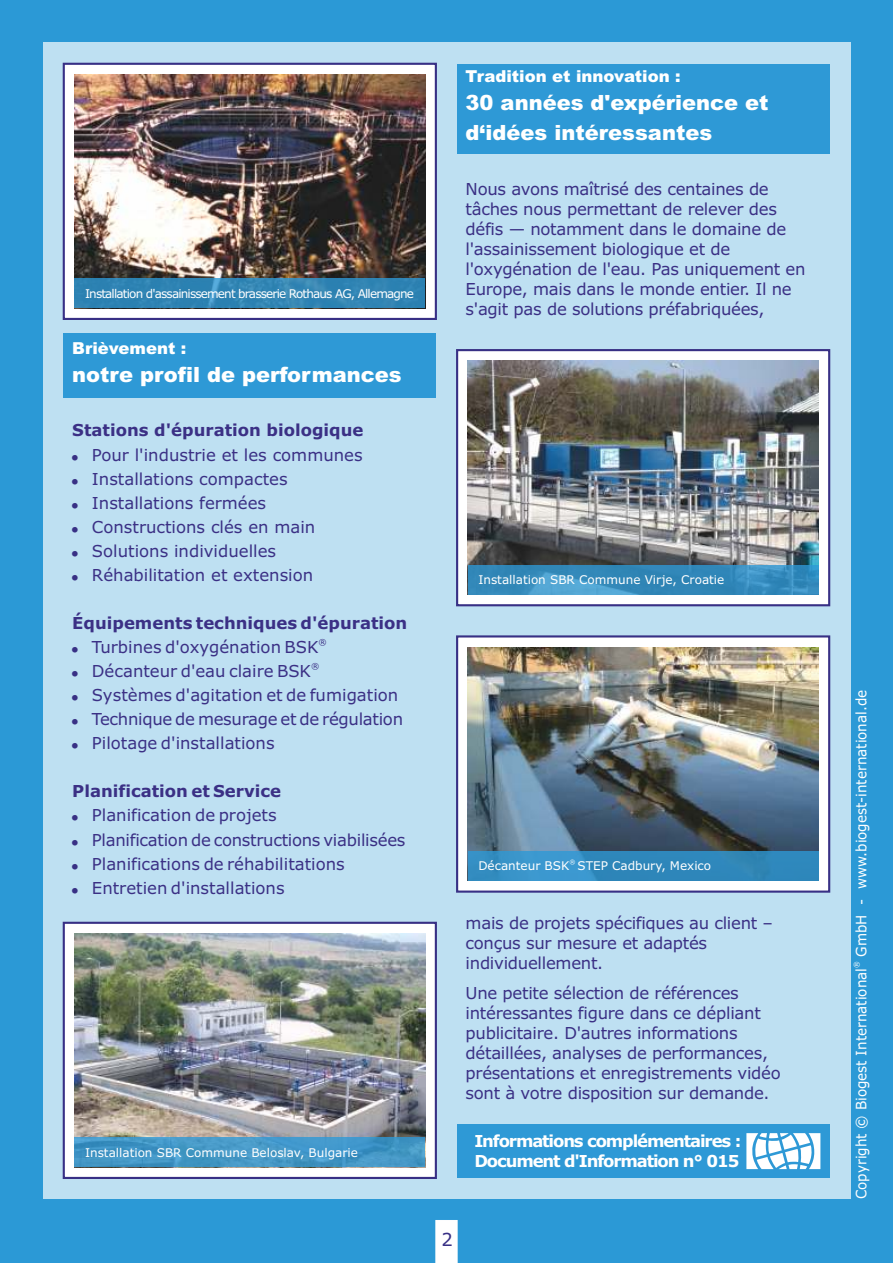
<style>
.page{position:relative;width:893px;height:1263px;background:#2b99d6}
.page>*{position:absolute;margin:0;border:0;box-sizing:border-box;transform-origin:0 0}
.t1{font:900 21px/29.5px "Arial";color:#fff}
.t2{font:18px "Verdana";color:#383085}
.t3{font:16.5px/20.1px "Verdana";letter-spacing:-.02em;color:#3b3085}
.t4{font:16.5px/24px "Verdana";color:#3b3085}
.t5{font:700 16.5px "Verdana";color:#3b3085}
.t6{font:700 16.5px/20.1px "Verdana";letter-spacing:-.07em;color:#fff}
.t7{font:900 16.5px "Arial";color:#fff}
.t8{font:14.4px "Verdana";color:#fff;scale:.93 1}
.t9{font:12px "Verdana";color:#fff}
.t10{font:12px "Verdana";letter-spacing:-.07em;color:#fff}
.t11{font:8.25px "Verdana";color:#3b3085}
.t12{font:7.2px "Verdana";color:#fff;scale:.93 1}
.t13{font:6px "Verdana";color:#fff}
</style>
<div class="page">
<div style="left:43px;top:43px;width:807px;height:1156px;background:#bee0f2"></div>
<svg style="left:436px;top:1220px;width:21px;height:43px"></svg>
<div style="left:457px;top:1124px;width:372px;height:54px;background:#2e99d6"></div>
<svg style="left:746px;top:1133px;width:74px;height:36px"></svg>
<svg style="left:456px;top:635px;width:375px;height:258px;background:#d5d4e5"></svg>
<svg style="left:456px;top:349px;width:375px;height:258px;background:#d2d2e4"></svg>
<svg style="left:62px;top:921px;width:375px;height:258px;background:#d8d8e4"></svg>
<svg style="left:62px;top:62px;width:375px;height:258px;background:#d2d2de"></svg>
<img style="left:74px;top:74px;width:351px;height:205px">
<div style="left:74px;top:279px;width:351px;height:29px;background:#2e99d6;opacity:.8"></div>
<div style="left:64px;top:333px;width:372px;height:65px;background:#2e99d6"></div>
<div style="left:457px;top:64px;width:372px;height:89px;background:#2e99d6"></div>
<img style="left:468px;top:361px;width:351px;height:204px">
<div style="left:468px;top:565px;width:351px;height:30px;background:#2e99d6;opacity:.8"></div>
<img style="left:74px;top:933px;width:351px;height:204px">
<div style="left:74px;top:1137px;width:351px;height:30px;background:#2e99d6;opacity:.8"></div>
<img style="left:468px;top:647px;width:351px;height:204px">
<div style="left:468px;top:851px;width:351px;height:30px;background:#2e99d6;opacity:.8"></div>
<p class="t10" style="left:85px;top:289px;width:331px">Installation d'assainissement brasserie Rothaus AG, Allemagne</p>
<p class="t7" style="left:72px;top:342px;width:116px">Brièvement :</p>
<p class="t1" style="left:72px;top:362px;width:331px">notre profil de performances</p>
<p class="t5" style="left:72px;top:424px;width:293px">Stations d'épuration biologique</p>
<p class="t4" style="left:92px;top:444px;width:272px">Pour l'industrie et les communes<br>Installations compactes<br>Installations fermées<br>Constructions clés en main<br>Solutions individuelles<br>Réhabilitation et extension</p>
<p class="t5" style="left:72px;top:616px;width:337px">Équipements techniques d'épuration</p>
<p class="t11" style="left:319px;top:638px;width:10px">®</p>
<p class="t4" style="left:92px;top:636px;width:228px">Turbines d'oxygénation BSK</p>
<p class="t11" style="left:311px;top:662px;width:10px">®</p>
<p class="t4" style="left:92px;top:660px;width:313px">Décanteur d'eau claire BSK<br>Systèmes d'agitation et de fumigation Technique de mesurage et de régulation Pilotage d'installations</p>
<p class="t5" style="left:72px;top:785px;width:210px">Planification et Service</p>
<p class="t4" style="left:92px;top:805px;width:315px">Planification de projets<br>Planification de constructions viabilisées Planifications de réhabilitations Entretien d'installations</p>
<p class="t9" style="left:85px;top:1147px;width:274px">Installation SBR Commune Beloslav, Bulgarie</p>
<p class="t7" style="left:466px;top:70px;width:217px">Tradition et innovation :</p>
<p class="t1" style="left:466px;top:90px;width:304px">30 années d'expérience et d‘idées intéressantes</p>
<p class="t3" style="left:466px;top:180px;width:341px">Nous avons maîtrisé des centaines de tâches nous permettant de relever des défis — notamment dans le domaine de l'assainissement biologique et de l'oxygénation de l'eau. Pas uniquement en Europe, mais dans le monde entier. Il ne s'agit pas de solutions préfabriquées,</p>
<p class="t9" style="left:478px;top:575px;width:247px">Installation SBR Commune Virje, Croatie</p>
<p class="t13" style="left:569px;top:860px;width:7px">®</p>
<p class="t9" style="left:478px;top:861px;width:93px">Décanteur BSK</p>
<p class="t9" style="left:577px;top:861px;width:135px">STEP Cadbury, Mexico</p>
<p class="t3" style="left:466px;top:914px;width:309px">mais de projets spécifiques au client – conçus sur mesure et adaptés individuellement.</p>
<p class="t3" style="left:466px;top:984px;width:317px">Une petite sélection de références intéressantes figure dans ce dépliant publicitaire. D'autres informations détaillées, analyses de performances, présentations et enregistrements vidéo sont à votre disposition sur demande.</p>
<p class="t6" style="left:474px;top:1132px;width:268px">Informations complémentaires :<br>Document d'Information n° 015</p>
<p class="t2" style="left:441px;top:1232px;width:13px">2</p>
<p class="t8" style="left:855px;top:1199px;width:549px;rotate:-90deg">Copyright © Biogest International GmbH - www.biogest-international.de</p>
<p class="t12" style="left:854px;top:968px;width:9px;rotate:-90deg">®</p>
</div>
